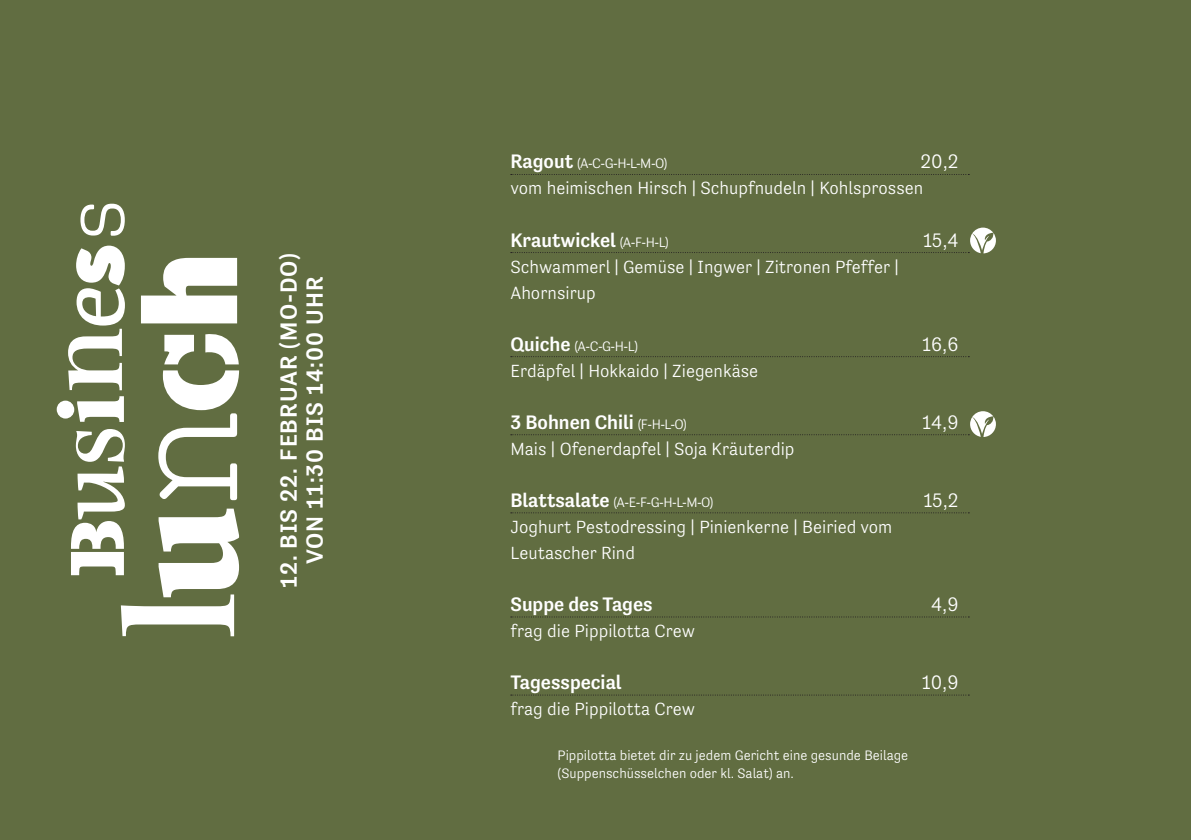
<style>
.page{position:relative;width:1191px;height:840px;background:#fff}
.page>*{position:absolute;margin:0;border:0;box-sizing:border-box;transform-origin:0 0}
.t1{font:500 24px/26px "Tenso";letter-spacing:.04em;color:#fff;text-align:center}
.t2{font:500 20px "Tenso";color:#fff}
.t3{font:300 20px "Tenso";color:#fff}
.t4{font:300 18px/26px "Tenso";color:#fff}
.t5{font:300 14px/18px "Tenso";color:#fff}
.s1{font-weight:500;font-size:20px}
.s2{font-weight:300;font-size:14px}
</style>
<div class="page">
<div style="left:0;top:0;width:1191px;height:839px;background:#616d41"></div>
<svg style="left:511px;top:174px;width:458px;height:1px"></svg>
<svg style="left:511px;top:227px;width:485px;height:26px"></svg>
<svg style="left:511px;top:356px;width:458px;height:1px"></svg>
<svg style="left:511px;top:512px;width:458px;height:1px"></svg>
<svg style="left:511px;top:616px;width:458px;height:1px"></svg>
<svg style="left:511px;top:694px;width:458px;height:1px"></svg>
<svg style="left:511px;top:411px;width:485px;height:26px"></svg>
<svg style="left:121px;top:258px;width:118px;height:378px"></svg>
<svg style="left:57px;top:203px;width:68px;height:372px"></svg>
<h1 class="t1" style="left:276px;top:587px;width:336px;rotate:-90deg">12. BIS 22. FEBRUAR (MO-DO)<br>VON 11:30 BIS 14:00 UHR</h1>
<p class="t5" style="left:510px;top:154px;width:158px"><span class="s1">Ragout</span> (A-C-G-H-L-M-O)</p>
<p class="t3" style="left:920px;top:150px;width:39px">20,2</p>
<p class="t4" style="left:510px;top:175px;width:414px">vom heimischen Hirsch | Schupfnudeln | Kohlsprossen</p>
<p class="t2" style="left:510px;top:228px;width:160px">Krautwickel <span class="s2">(A-F-H-L)</span></p>
<p class="t3" style="left:923px;top:228px;width:37px">15,4</p>
<p class="t4" style="left:510px;top:253px;width:390px">Schwammerl | Gemüse | Ingwer | Zitronen Pfeffer |<br>Ahornsirup</p>
<p class="t5" style="left:510px;top:336px;width:129px"><span class="s1">Quiche</span> (A-C-G-H-L)</p>
<p class="t3" style="left:922px;top:332px;width:38px">16,6</p>
<p class="t4" style="left:510px;top:357px;width:249px">Erdäpfel | Hokkaido | Ziegenkäse</p>
<p class="t2" style="left:510px;top:410px;width:178px">3 Bohnen Chili <span class="s2">(F-H-L-O)</span></p>
<p class="t3" style="left:922px;top:410px;width:38px">14,9</p>
<p class="t4" style="left:510px;top:435px;width:286px">Mais | Ofenerdapfel | Soja Kräuterdip</p>
<p class="t5" style="left:510px;top:492px;width:205px"><span class="s1">Blattsalate</span> (A-E-F-G-H-L-M-O)</p>
<p class="t3" style="left:923px;top:488px;width:37px">15,2</p>
<p class="t4" style="left:510px;top:513px;width:383px">Joghurt Pestodressing | Pinienkerne | Beiried vom<br>Leutascher Rind</p>
<p class="t2" style="left:510px;top:592px;width:144px">Suppe des Tages</p>
<p class="t3" style="left:931px;top:592px;width:29px">4,9</p>
<p class="t4" style="left:510px;top:617px;width:186px">frag die Pippilotta Crew</p>
<p class="t2" style="left:510px;top:670px;width:113px">Tagesspecial</p>
<p class="t3" style="left:921px;top:670px;width:38px">10,9</p>
<p class="t4" style="left:510px;top:695px;width:186px">frag die Pippilotta Crew</p>
<p class="t5" style="left:557px;top:745px;width:352px">Pippilotta bietet dir zu jedem Gericht eine gesunde Beilage (Suppenschüsselchen oder kl. Salat) an.</p>
</div>
